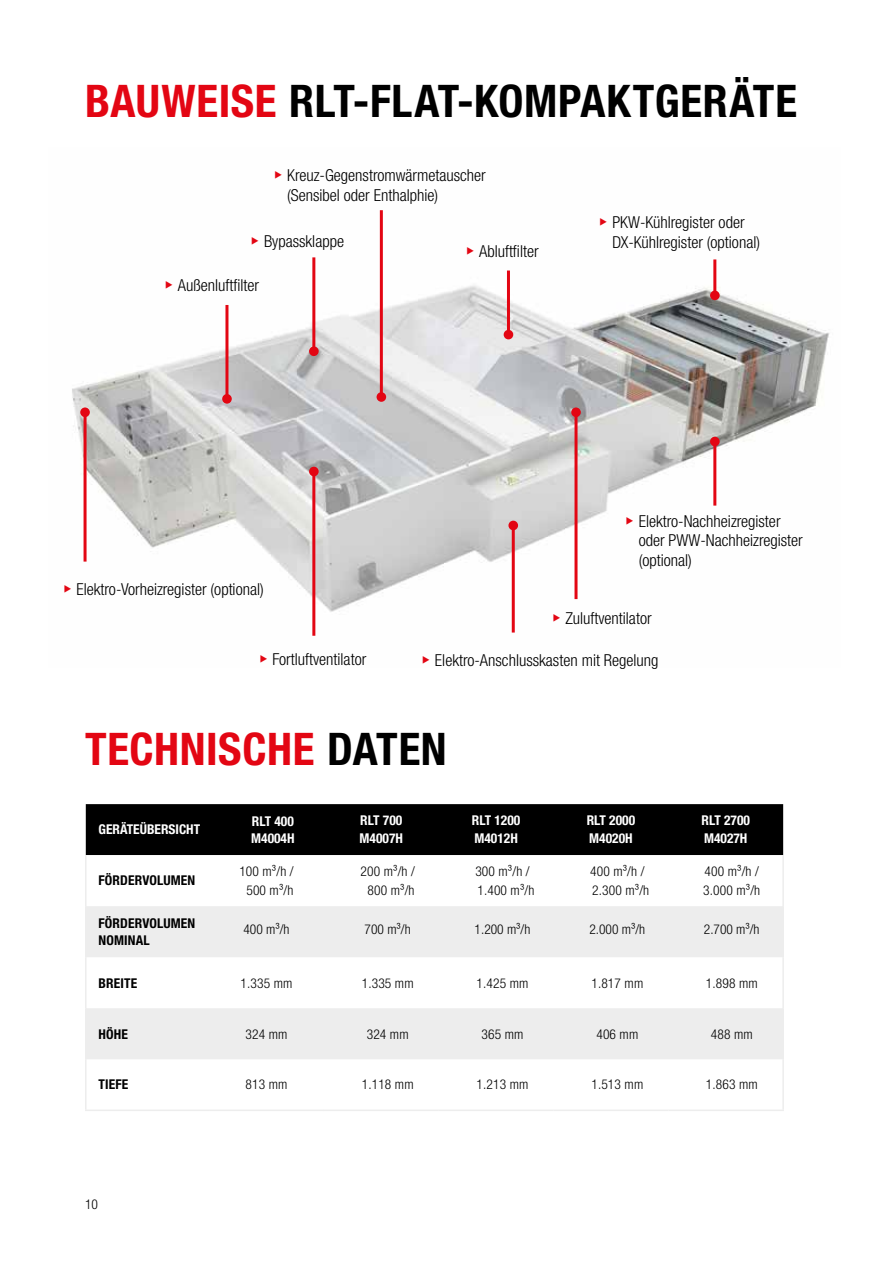
<style>
.page{position:relative;width:893px;height:1263px;background:#fff}
.page>*{position:absolute;margin:0;border:0;box-sizing:border-box;transform-origin:0 0}
.t1{font:700 condensed 45px "Helvetica Neue LTW1 G";letter-spacing:.015em;color:#000}
.t2{font:700 condensed 45px "Helvetica Neue LTW1 G";letter-spacing:.01em;color:#e30613}
.t3{font:300 condensed 16.5px/19.8px "Helvetica Neue LTW1 G";color:#000}
.t4{font:300 condensed 13.5px/19.5px "Helvetica Neue LTW1 G";letter-spacing:.01em;color:#000}
.t5{font:700 condensed 13.5px/18px "Helvetica Neue LTW1 G";color:#fff}
.t6{font:700 condensed 13.5px/16.2px "Helvetica Neue LTW1 G";letter-spacing:.01em;color:#000}
.s1{color:#e30613}
.s2{color:#000}
</style>
<div class="page">
<img style="left:72px;top:210px;width:758px;height:426px">
<hr style="left:84px;top:412px;width:3px;height:150px;background:#e30613">
<div style="left:80px;top:407px;width:10px;height:10px;background:#e30613;border-radius:50%"></div>
<hr style="left:312px;top:471px;width:3px;height:165px;background:#e30613">
<div style="left:309px;top:467px;width:10px;height:9px;background:#e30613;border-radius:50%"></div>
<hr style="left:512px;top:525px;width:3px;height:107px;background:#e30613">
<div style="left:508px;top:521px;width:10px;height:9px;background:#e30613;border-radius:50%"></div>
<hr style="left:507px;top:270px;width:3px;height:65px;background:#e30613">
<div style="left:504px;top:330px;width:9px;height:9px;background:#e30613;border-radius:50%"></div>
<hr style="left:380px;top:210px;width:3px;height:187px;background:#e30613">
<div style="left:377px;top:392px;width:9px;height:10px;background:#e30613;border-radius:50%"></div>
<hr style="left:312px;top:257px;width:3px;height:94px;background:#e30613">
<div style="left:309px;top:346px;width:10px;height:10px;background:#e30613;border-radius:50%"></div>
<hr style="left:225px;top:305px;width:3px;height:94px;background:#e30613">
<div style="left:222px;top:394px;width:10px;height:10px;background:#e30613;border-radius:50%"></div>
<hr style="left:574px;top:412px;width:3px;height:187px;background:#e30613">
<div style="left:571px;top:407px;width:10px;height:10px;background:#e30613;border-radius:50%"></div>
<hr style="left:713px;top:441px;width:3px;height:65px;background:#e30613">
<div style="left:710px;top:437px;width:10px;height:9px;background:#e30613;border-radius:50%"></div>
<hr style="left:713px;top:259px;width:3px;height:36px;background:#e30613">
<div style="left:710px;top:291px;width:10px;height:9px;background:#e30613;border-radius:50%"></div>
<div style="left:86px;top:804px;width:697px;height:51px;background:#000"></div>
<svg style="left:87px;top:906px;width:695px;height:153px;fill:#ededed"></svg>
<hr style="left:85px;top:855px;width:2px;height:51px;background:#ededed">
<hr style="left:782px;top:855px;width:2px;height:51px;background:#ededed">
<hr style="left:85px;top:906px;width:2px;height:51px;background:#ededed">
<hr style="left:782px;top:906px;width:2px;height:51px;background:#ededed">
<hr style="left:85px;top:957px;width:2px;height:51px;background:#ededed">
<hr style="left:782px;top:957px;width:2px;height:51px;background:#ededed">
<hr style="left:85px;top:1008px;width:2px;height:51px;background:#ededed">
<hr style="left:782px;top:1008px;width:2px;height:51px;background:#ededed">
<hr style="left:85px;top:1059px;width:2px;height:50px;background:#ededed">
<hr style="left:782px;top:1059px;width:2px;height:50px;background:#ededed">
<hr style="left:85px;top:1109px;width:124px;height:2px;background:#ededed">
<hr style="left:209px;top:1109px;width:115px;height:2px;background:#ededed">
<hr style="left:324px;top:1109px;width:115px;height:2px;background:#ededed">
<hr style="left:439px;top:1109px;width:115px;height:2px;background:#ededed">
<hr style="left:554px;top:1109px;width:114px;height:2px;background:#ededed">
<hr style="left:668px;top:1109px;width:116px;height:2px;background:#ededed">
<svg style="left:554px;top:614px;width:6px;height:8px"></svg>
<svg style="left:467px;top:246px;width:7px;height:8px"></svg>
<svg style="left:252px;top:237px;width:7px;height:8px"></svg>
<svg style="left:166px;top:281px;width:6px;height:7px"></svg>
<svg style="left:627px;top:516px;width:6px;height:8px"></svg>
<svg style="left:600px;top:218px;width:7px;height:8px"></svg>
<h1 class="t1" style="left:85px;top:74px;width:713px"><span class="s1">BAUWEISE</span> RLT-FLAT-KOMPAKTGERÄTE</h1>
<p class="t3" style="left:287px;top:165px;width:200px">Kreuz-Gegenstromwärmetauscher (Sensibel oder Enthalphie)</p>
<p class="t3" style="left:264px;top:232px;width:82px">Bypassklappe</p>
<p class="t3" style="left:178px;top:275px;width:83px">Außenluftfilter</p>
<p class="t3" style="left:479px;top:241px;width:61px">Abluftfilter</p>
<p class="t3" style="left:612px;top:213px;width:149px">PKW-Kühlregister oder<br>DX-Kühlregister (optional)</p>
<p class="t3" style="left:77px;top:579px;width:189px">Elektro-Vorheizregister (optional)</p>
<p class="t3" style="left:639px;top:511px;width:166px">Elektro-Nachheizregister oder PWW-Nachheizregister (optional)</p>
<p class="t3" style="left:566px;top:608px;width:88px">Zuluftventilator</p>
<p class="t3" style="left:272px;top:650px;width:95px">Fortluftventilator</p>
<p class="t3" style="left:435px;top:650px;width:225px">Elektro-Anschlusskasten mit Regelung</p>
<h1 class="t2" style="left:85px;top:722px;width:363px">TECHNISCHE <span class="s2">DATEN</span></h1>
<p class="t5" style="left:99px;top:821px;width:103px">GERÄTEÜBERSICHT</p>
<p class="t5" style="left:251px;top:813px;width:45px;line-height:16.2px">RLT 400<br>M4004H</p>
<p class="t5" style="left:360px;top:812px;width:45px">RLT 700<br>M4007H</p>
<p class="t5" style="left:472px;top:812px;width:50px">RLT 1200<br>M4012H</p>
<p class="t5" style="left:587px;top:812px;width:50px">RLT 2000<br>M4020H</p>
<p class="t5" style="left:701px;top:812px;width:50px">RLT 2700<br>M4027H</p>
<p class="t6" style="left:99px;top:873px;width:98px">FÖRDERVOLUMEN</p>
<p class="t4" style="left:239px;top:861px;width:56px;text-align:center">100 m³/h /<br>500 m³/h</p>
<p class="t4" style="left:361px;top:861px;width:56px;text-align:center">200 m³/h /<br>800 m³/h</p>
<p class="t4" style="left:475px;top:861px;width:61px">300 m³/h /<br>1.400 m³/h</p>
<p class="t4" style="left:590px;top:861px;width:61px">400 m³/h /<br>2.300 m³/h</p>
<p class="t4" style="left:703px;top:861px;width:58px">400 m³/h /<br>3.000 m³/h</p>
<p class="t6" style="left:99px;top:915px;width:98px">FÖRDERVOLUMEN<br>NOMINAL</p>
<p class="t4" style="left:243px;top:919px;width:48px">400 m³/h</p>
<p class="t4" style="left:365px;top:919px;width:48px">700 m³/h</p>
<p class="t4" style="left:475px;top:919px;width:57px">1.200 m³/h</p>
<p class="t4" style="left:589px;top:919px;width:57px">2.000 m³/h</p>
<p class="t4" style="left:704px;top:919px;width:57px">2.700 m³/h</p>
<p class="t6" style="left:99px;top:975px;width:40px">BREITE</p>
<p class="t4" style="left:241px;top:973px;width:53px">1.335 mm</p>
<p class="t4" style="left:362px;top:973px;width:53px">1.335 mm</p>
<p class="t4" style="left:477px;top:973px;width:53px">1.425 mm</p>
<p class="t4" style="left:591px;top:973px;width:53px">1.817 mm</p>
<p class="t4" style="left:706px;top:973px;width:53px">1.898 mm</p>
<p class="t6" style="left:99px;top:1026px;width:31px">HÖHE</p>
<p class="t4" style="left:246px;top:1024px;width:43px">324 mm</p>
<p class="t4" style="left:367px;top:1024px;width:43px">324 mm</p>
<p class="t4" style="left:482px;top:1024px;width:43px">365 mm</p>
<p class="t4" style="left:596px;top:1024px;width:43px">406 mm</p>
<p class="t4" style="left:711px;top:1024px;width:43px">488 mm</p>
<p class="t6" style="left:99px;top:1076px;width:31px">TIEFE</p>
<p class="t4" style="left:246px;top:1075px;width:43px">813 mm</p>
<p class="t4" style="left:362px;top:1075px;width:53px">1.118 mm</p>
<p class="t4" style="left:477px;top:1075px;width:53px">1.213 mm</p>
<p class="t4" style="left:591px;top:1075px;width:53px">1.513 mm</p>
<p class="t4" style="left:706px;top:1075px;width:53px">1.863 mm</p>
<p class="t4" style="left:85px;top:1194px;width:14px">10</p>
</div>
